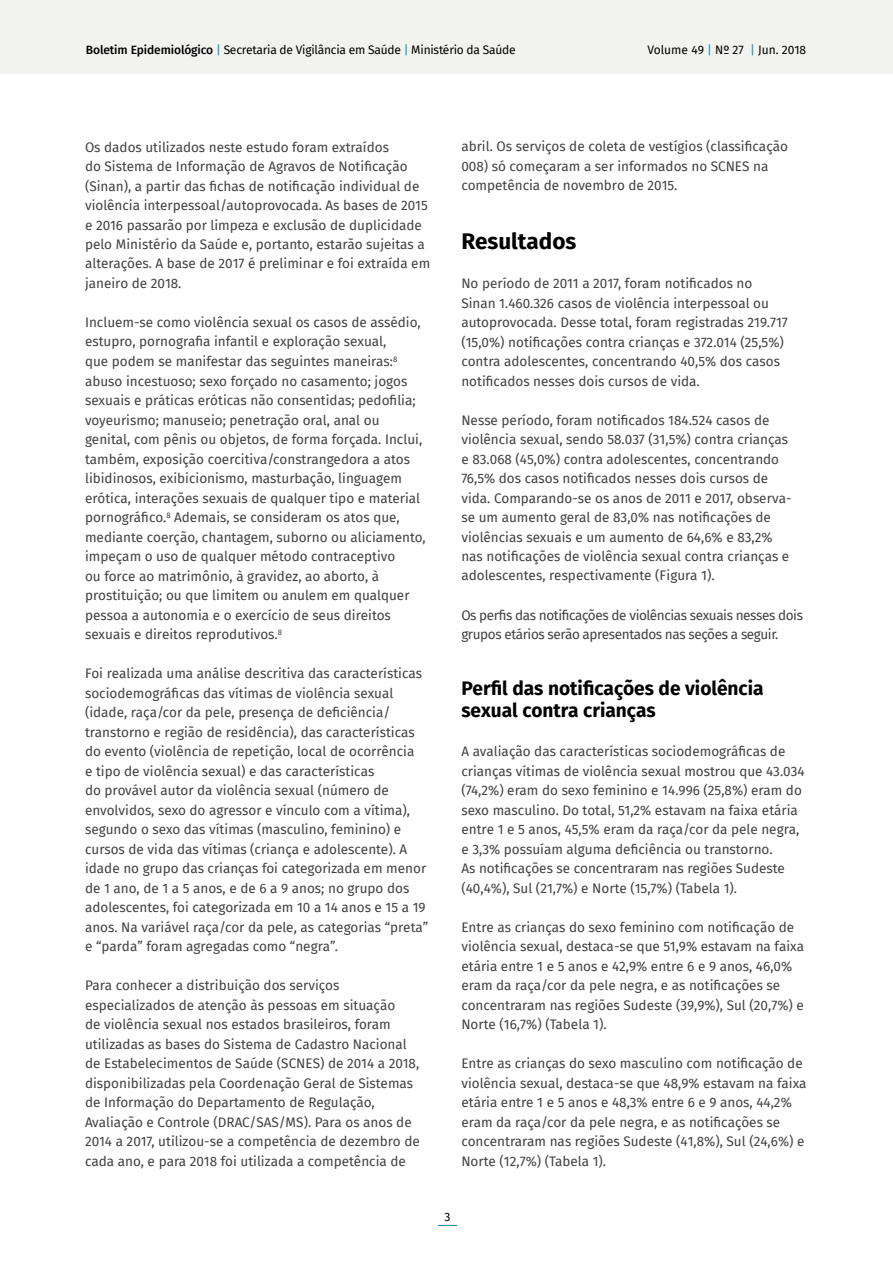
<style>
.page{position:relative;width:893px;height:1263px;background:#fff}
.page>*{position:absolute;margin:0;border:0;box-sizing:border-box;transform-origin:0 0}
.t1{font:700 22.5px "Fira Sans";color:#000}
.t2{font:700 19.5px/22.8px "Fira Sans";color:#000}
.t3{font:13.5px/19.5px "Fira Sans";color:#414042}
.t4{font:13.5px/19.5px "Fira Sans";letter-spacing:-.03em;color:#414042}
.t5{font:12px "Fira Sans";letter-spacing:-.02em;color:#000}
.t6{font:12px "Fira Sans";color:#000}
.s1{font-weight:500}
.s2{color:#098aa8}
</style>
<div class="page">
<div style="left:0;top:0;width:893px;height:74px;background:#f2f2ee"></div>
<svg style="left:438px;top:1225px;width:19px;height:1px"></svg>
<p class="t5" style="left:86px;top:40px;width:431px"><span class="s1">Boletim Epidemiológico</span> <span class="s2">|</span> Secretaria de Vigilância em Saúde <span class="s2">|</span> Ministério da Saúde</p>
<p class="t6" style="left:647px;top:41px;width:160px">Volume 49 <span class="s2">|</span> Nº 27 <span class="s2">|</span> Jun. 2018</p>
<p class="t3" style="left:85px;top:137px;width:347px">Os dados utilizados neste estudo foram extraídos<br>do Sistema de Informação de Agravos de Notificação (Sinan), a partir das fichas de notificação individual de violência interpessoal/autoprovocada. As bases de 2015 e 2016 passarão por limpeza e exclusão de duplicidade pelo Ministério da Saúde e, portanto, estarão sujeitas a alterações. A base de 2017 é preliminar e foi extraída em janeiro de 2018.</p>
<p class="t3" style="left:85px;top:312px;width:342px">Incluem-se como violência sexual os casos de assédio, estupro, pornografia infantil e exploração sexual,<br>que podem se manifestar das seguintes maneiras:<sup>8 </sup>abuso incestuoso; sexo forçado no casamento; jogos sexuais e práticas eróticas não consentidas; pedofilia; voyeurismo; manuseio; penetração oral, anal ou genital, com pênis ou objetos, de forma forçada. Inclui, também, exposição coercitiva/constrangedora a atos libidinosos, exibicionismo, masturbação, linguagem erótica, interações sexuais de qualquer tipo e material pornográfico.<sup>8</sup> Ademais, se consideram os atos que, mediante coerção, chantagem, suborno ou aliciamento, impeçam o uso de qualquer método contraceptivo<br>ou force ao matrimônio, à gravidez, ao aborto, à prostituição; ou que limitem ou anulem em qualquer pessoa a autonomia e o exercício de seus direitos sexuais e direitos reprodutivos.<sup>8</sup></p>
<p class="t3" style="left:85px;top:663px;width:345px">Foi realizada uma análise descritiva das características sociodemográficas das vítimas de violência sexual (idade, raça/cor da pele, presença de deficiência/ transtorno e região de residência), das características do evento (violência de repetição, local de ocorrência<br>e tipo de violência sexual) e das características<br>do provável autor da violência sexual (número de envolvidos, sexo do agressor e vínculo com a vítima), segundo o sexo das vítimas (masculino, feminino) e cursos de vida das vítimas (criança e adolescente). A idade no grupo das crianças foi categorizada em menor de 1 ano, de 1 a 5 anos, e de 6 a 9 anos; no grupo dos adolescentes, foi categorizada em 10 a 14 anos e 15 a 19 anos. Na variável raça/cor da pele, as categorias “preta” e “parda” foram agregadas como “negra”.</p>
<p class="t3" style="left:85px;top:975px;width:336px">Para conhecer a distribuição dos serviços especializados de atenção às pessoas em situação<br>de violência sexual nos estados brasileiros, foram utilizadas as bases do Sistema de Cadastro Nacional de Estabelecimentos de Saúde (SCNES) de 2014 a 2018, disponibilizadas pela Coordenação Geral de Sistemas de Informação do Departamento de Regulação, Avaliação e Controle (DRAC/SAS/MS). Para os anos de 2014 a 2017, utilizou-se a competência de dezembro de cada ano, e para 2018 foi utilizada a competência de</p>
<p class="t3" style="left:461px;top:137px;width:328px">abril. Os serviços de coleta de vestígios (classificação<br>008) só começaram a ser informados no SCNES na competência de novembro de 2015.</p>
<h1 class="t1" style="left:461px;top:222px;width:117px">Resultados</h1>
<p class="t3" style="left:461px;top:273px;width:328px">No período de 2011 a 2017, foram notificados no Sinan 1.460.326 casos de violência interpessoal ou autoprovocada. Desse total, foram registradas 219.717 (15,0%) notificações contra crianças e 372.014 (25,5%) contra adolescentes, concentrando 40,5% dos casos notificados nesses dois cursos de vida.</p>
<p class="t3" style="left:461px;top:410px;width:332px">Nesse período, foram notificados 184.524 casos de violência sexual, sendo 58.037 (31,5%) contra crianças e 83.068 (45,0%) contra adolescentes, concentrando 76,5% dos casos notificados nesses dois cursos de vida. Comparando-se os anos de 2011 e 2017, observa&shy;se um aumento geral de 83,0% nas notificações de violências sexuais e um aumento de 64,6% e 83,2% nas notificações de violência sexual contra crianças e adolescentes, respectivamente (Figura 1).</p>
<p class="t4" style="left:461px;top:605px;width:343px">Os perfis das notificações de violências sexuais nesses dois grupos etários serão apresentados nas seções a seguir.</p>
<h2 class="t2" style="left:461px;top:675px;width:304px">Perfil das notificações de violência sexual contra crianças</h2>
<p class="t3" style="left:461px;top:741px;width:345px">A avaliação das características sociodemográficas de crianças vítimas de violência sexual mostrou que 43.034 (74,2%) eram do sexo feminino e 14.996 (25,8%) eram do sexo masculino. Do total, 51,2% estavam na faixa etária entre 1 e 5 anos, 45,5% eram da raça/cor da pele negra, e 3,3% possuíam alguma deficiência ou transtorno.<br>As notificações se concentraram nas regiões Sudeste (40,4%), Sul (21,7%) e Norte (15,7%) (Tabela 1).</p>
<p class="t3" style="left:461px;top:917px;width:344px">Entre as crianças do sexo feminino com notificação de violência sexual, destaca-se que 51,9% estavam na faixa etária entre 1 e 5 anos e 42,9% entre 6 e 9 anos, 46,0% eram da raça/cor da pele negra, e as notificações se concentraram nas regiões Sudeste (39,9%), Sul (20,7%) e Norte (16,7%) (Tabela 1).</p>
<p class="t3" style="left:461px;top:1053px;width:347px">Entre as crianças do sexo masculino com notificação de violência sexual, destaca-se que 48,9% estavam na faixa etária entre 1 e 5 anos e 48,3% entre 6 e 9 anos, 44,2% eram da raça/cor da pele negra, e as notificações se concentraram nas regiões Sudeste (41,8%), Sul (24,6%) e Norte (12,7%) (Tabela 1).</p>
<p class="t5" style="left:445px;top:1207px;width:7px">3</p>
</div>
